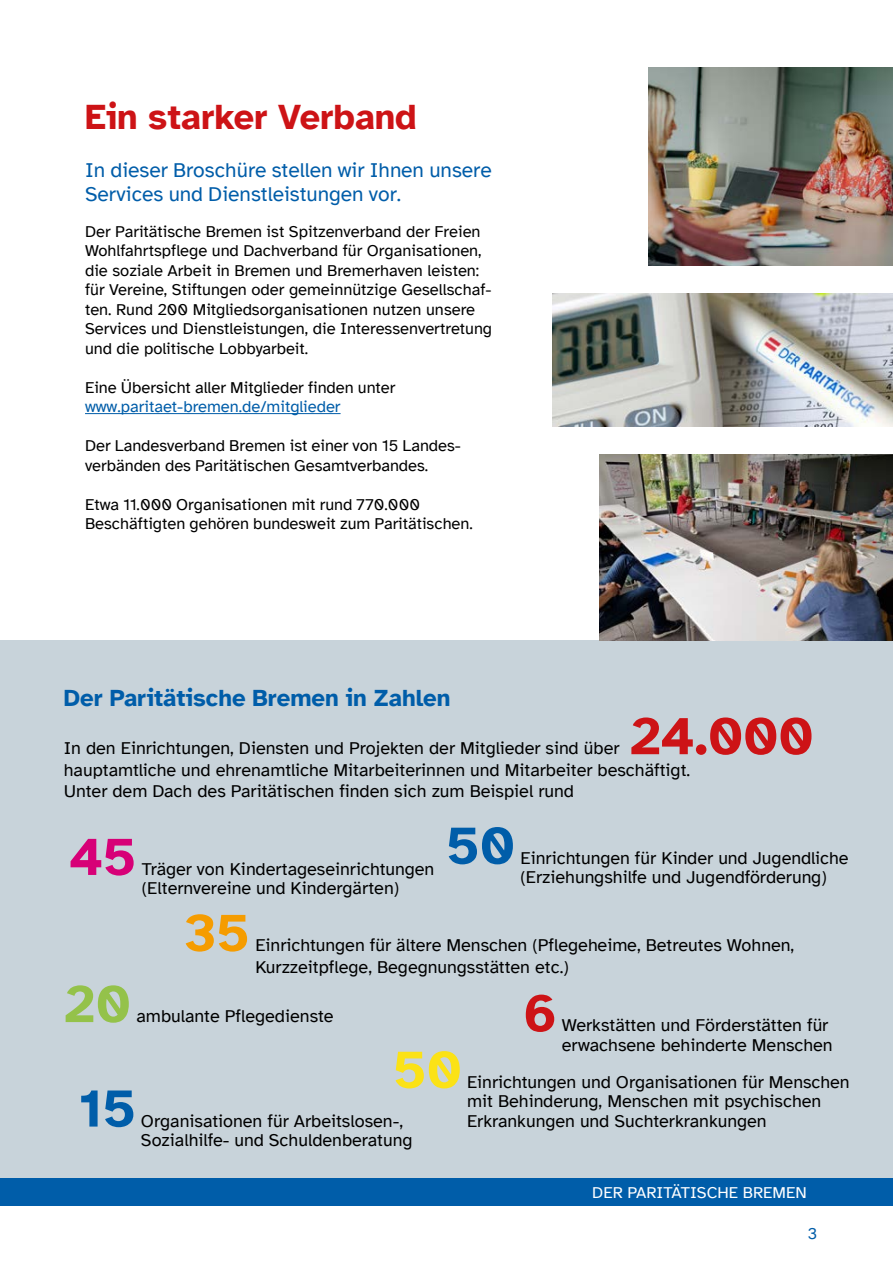
<style>
.page{position:relative;width:893px;height:1263px;background:#fff}
.page>*{position:absolute;margin:0;border:0;box-sizing:border-box;transform-origin:0 0}
.t1{font:700 54px "Atkinson Hyperlegible";color:#cd1316}
.t2{font:700 54px "Atkinson Hyperlegible";color:#005da9}
.t3{font:700 54px "Atkinson Hyperlegible";color:#d70077}
.t4{font:700 54px "Atkinson Hyperlegible";color:#f59c00}
.t5{font:700 54px "Atkinson Hyperlegible";color:#94c24a}
.t6{font:700 54px "Atkinson Hyperlegible";color:#fbe216}
.t7{font:700 36px "Atkinson Hyperlegible";color:#cd1316}
.t8{font:700 24px "Atkinson Hyperlegible";color:#005da9}
.t9{font:21px/24px "Atkinson Hyperlegible";color:#005da9}
.t10{font:18px/19.5px "Atkinson Hyperlegible";color:#000}
.t11{font:16.5px/19.5px "Atkinson Hyperlegible";color:#000}
.t12{font:16.5px "Atkinson Hyperlegible";color:#005da9}
.t13{font:16.5px "Atkinson Hyperlegible";color:#fff}
</style>
<div class="page">
<div style="left:0;top:640px;width:893px;height:538px;background:#c8d3da"></div>
<hr style="left:85px;top:413px;width:256px;height:1px;background:#005da9">
<div style="left:0;top:1178px;width:893px;height:27px;background:#005da9"></div>
<img style="left:648px;top:68px;width:245px;height:197px">
<img style="left:600px;top:455px;width:293px;height:185px">
<img style="left:553px;top:293px;width:340px;height:134px">
<h2 class="t7" style="left:85px;top:96px;width:333px">Ein starker Verband</h2>
<p class="t9" style="left:85px;top:158px;width:408px">In dieser Broschüre stellen wir Ihnen unsere<br>Services und Dienstleistungen vor.</p>
<p class="t11" style="left:85px;top:222px;width:409px">Der Paritätische Bremen ist Spitzenverband der Freien Wohlfahrtspflege und Dachverband für Organisationen, die soziale Arbeit in Bremen und Bremerhaven leisten: für Vereine, Stiftungen oder gemeinnützige Gesellschaf&shy;ten. Rund 200 Mitgliedsorganisationen nutzen unsere Services und Dienstleistungen, die Interessenvertretung und die politische Lobbyarbeit.</p>
<p class="t11" style="left:85px;top:378px;width:312px">Eine Übersicht aller Mitglieder finden unter</p>
<p class="t12" style="left:85px;top:398px;width:257px">www.paritaet-bremen.de/mitglieder</p>
<p class="t11" style="left:85px;top:436px;width:377px">Der Landesverband Bremen ist einer von 15 Landes&shy;verbänden des Paritätischen Gesamtverbandes.</p>
<p class="t11" style="left:85px;top:495px;width:389px">Etwa 11.000 Organisationen mit rund 770.000<br>Beschäftigten gehören bundesweit zum Paritätischen.</p>
<h3 class="t8" style="left:64px;top:683px;width:388px">Der Paritätische Bremen in Zahlen</h3>
<p class="t10" style="left:64px;top:739px;width:557px">In den Einrichtungen, Diensten und Projekten der Mitglieder sind über</p>
<h1 class="t1" style="left:630px;top:704px;width:185px">24.000</h1>
<p class="t10" style="left:64px;top:759px;width:628px;line-height:21.6px">hauptamtliche und ehrenamtliche Mitarbeiterinnen und Mitarbeiter beschäftigt.<br>Unter dem Dach des Paritätischen finden sich zum Beispiel rund</p>
<h1 class="t3" style="left:69px;top:825px;width:68px">45</h1>
<p class="t10" style="left:142px;top:859px;width:294px">Träger von Kindertageseinrichtungen (Elternvereine und Kindergärten)</p>
<h1 class="t2" style="left:446px;top:814px;width:70px">50</h1>
<p class="t10" style="left:520px;top:848px;width:329px">Einrichtungen für Kinder und Jugendliche (Erziehungshilfe und Jugendförderung)</p>
<h1 class="t4" style="left:184px;top:901px;width:67px">35</h1>
<p class="t10" style="left:255px;top:934px;width:540px;line-height:21.6px">Einrichtungen für ältere Menschen (Pflegeheime, Betreutes Wohnen,<br>Kurzzeitpflege, Begegnungsstätten etc.)</p>
<h1 class="t5" style="left:64px;top:972px;width:68px">20</h1>
<p class="t10" style="left:136px;top:1006px;width:199px">ambulante Pflegedienste</p>
<h1 class="t6" style="left:393px;top:1038px;width:70px">50</h1>
<h1 class="t2" style="left:79px;top:1076px;width:59px">15</h1>
<p class="t10" style="left:141px;top:1111px;width:273px">Organisationen für Arbeitslosen-,<br>Sozialhilfe- und Schuldenberatung</p>
<h1 class="t1" style="left:523px;top:981px;width:36px">6</h1>
<p class="t10" style="left:562px;top:1016px;width:272px">Werkstätten und Förderstätten für erwachsene behinderte Menschen</p>
<p class="t10" style="left:467px;top:1072px;width:384px">Einrichtungen und Organisationen für Menschen mit Behinderung, Menschen mit psychischen<br>Erkrankungen und Suchterkrankungen</p>
<p class="t13" style="left:592px;top:1183px;width:216px">DER PARITÄTISCHE BREMEN</p>
<p class="t12" style="left:808px;top:1224px;width:11px">3</p>
</div>
